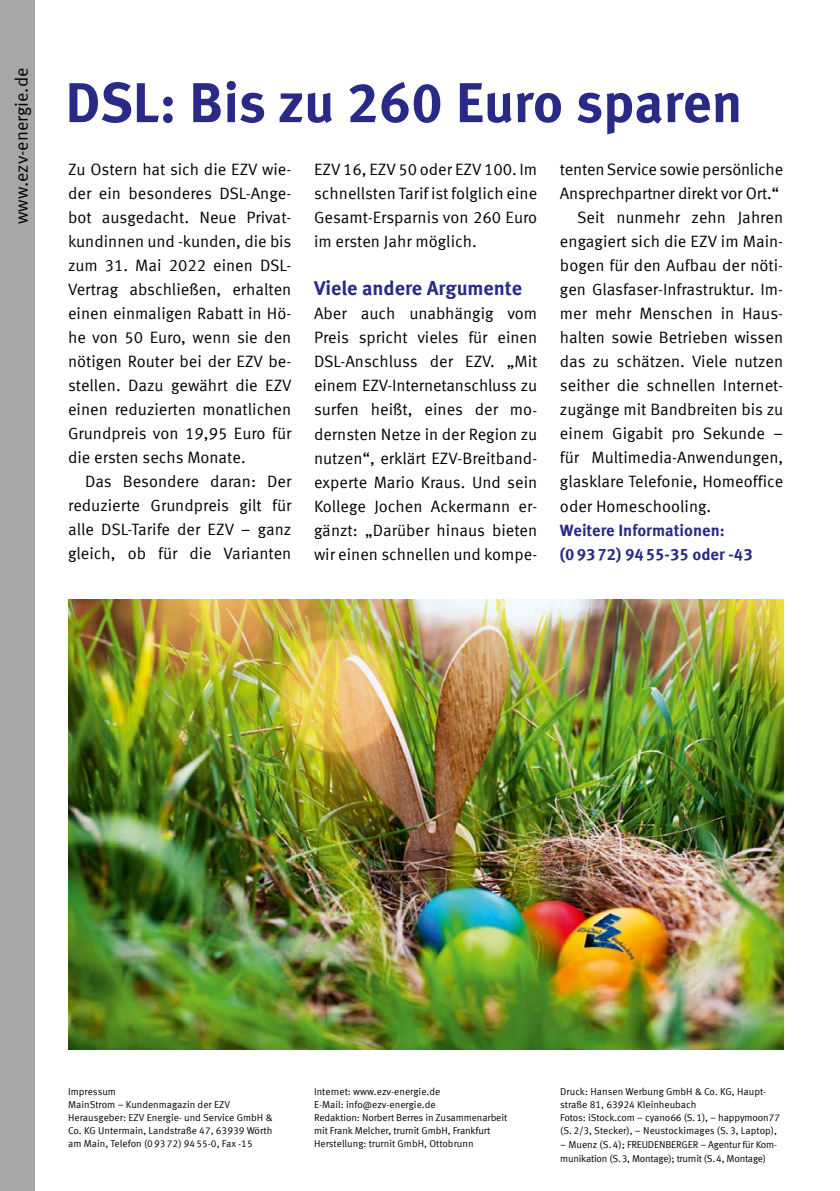
<style>
.page{position:relative;width:840px;height:1191px;background:#fff}
.page>*{position:absolute;margin:0;border:0;box-sizing:border-box;transform-origin:0 0}
.t1{font:700 56px "Meta Offc";letter-spacing:-.005em;color:#292a86}
.t2{font:700 20px "Meta Offc";color:#292a86}
.t3{font:18px "Meta Offc Norm";color:#000}
.t4{font:16.4px/24px "Meta Offc Norm";color:#000;text-align:justify}
.t5{font:700 16.4px/24px "Meta Offc";color:#292a86}
.t6{font:10px/13px "Meta Offc Norm";letter-spacing:-.005em;color:#000}
</style>
<div class="page">
<div style="left:0;top:0;width:34px;height:1191px;background:#a7a7a8"></div>
<img style="left:68px;top:599px;width:714px;height:450px">
<p class="t3" style="left:11px;top:224px;width:158px;rotate:-90deg">www.ezv-energie.de</p>
<h1 class="t1" style="left:65px;top:69px;width:678px">DSL: Bis zu 260 Euro sparen</h1>
<p class="t4" style="left:68px;top:158px;width:225px">Zu Ostern hat sich die EZV wie&shy;der ein besonderes DSL-Ange&shy;bot ausgedacht. Neue Privat&shy;kundinnen und -kunden, die bis zum 31. Mai 2022 einen DSL-Vertrag abschließen, erhalten einen einmaligen Rabatt in Hö&shy;he von 50 Euro, wenn sie den nötigen Router bei der EZV be&shy;stellen. Dazu gewährt die EZV einen reduzierten monatlichen Grundpreis von 19,95 Euro für die ersten sechs Monate.</p>
<p class="t4" style="left:68px;top:470px;width:225px;text-indent:17px">Das Besondere daran: Der reduzierte Grundpreis gilt für alle DSL-Tarife der EZV – ganz gleich, ob für die Varianten</p>
<p class="t4" style="left:314px;top:158px;width:224px">EZV 16, EZV 50 oder EZV 100. Im schnellsten Tarif ist folglich eine Gesamt-Ersparnis von 260 Euro im ersten Jahr möglich.</p>
<p class="t2" style="left:314px;top:277px;width:209px">Viele andere Argumente</p>
<p class="t4" style="left:314px;top:302px;width:225px">Aber auch unabhängig vom Preis spricht vieles für einen DSL-Anschluss der EZV. „Mit einem EZV-Internetanschluss zu surfen heißt, eines der mo&shy;dernsten Netze in der Region zu nutzen“, erklärt EZV-Breitband&shy;experte Mario Kraus. Und sein Kollege Jochen Ackermann er&shy;gänzt: „Darüber hinaus bieten wir einen schnellen und kompe-</p>
<p class="t4" style="left:559px;top:158px;width:224px">tenten Service sowie persönliche</p>
<p class="t4" style="left:559px;top:182px;width:220px">Ansprechpartner direkt vor Ort.“</p>
<p class="t4" style="left:576px;top:206px;width:207px">Seit nunmehr zehn Jahren</p>
<p class="t4" style="left:559px;top:230px;width:224px">engagiert sich die EZV im Main-</p>
<p class="t4" style="left:559px;top:254px;width:224px">bogen für den Aufbau der nöti-</p>
<p class="t4" style="left:559px;top:278px;width:224px">gen Glasfaser-Infrastruktur. Im-</p>
<p class="t4" style="left:559px;top:302px;width:224px">mer mehr Menschen in Haus-</p>
<p class="t4" style="left:559px;top:326px;width:224px">halten sowie Betrieben wissen</p>
<p class="t4" style="left:559px;top:350px;width:224px">das zu schätzen. Viele nutzen</p>
<p class="t4" style="left:559px;top:374px;width:224px">seither die schnellen Internet-</p>
<p class="t4" style="left:559px;top:398px;width:225px">zugänge mit Bandbreiten bis zu</p>
<p class="t4" style="left:559px;top:422px;width:225px">einem Gigabit pro Sekunde –</p>
<p class="t4" style="left:559px;top:446px;width:224px">für Multimedia-Anwendungen,</p>
<p class="t4" style="left:559px;top:470px;width:224px">glasklare Telefonie, Homeoffice</p>
<p class="t4" style="left:559px;top:494px;width:153px">oder Homeschooling.</p>
<p class="t5" style="left:559px;top:518px;width:194px">Weitere Informationen: (09372) 9455-35 oder -43</p>
<p class="t6" style="left:68px;top:1085px;width:206px">Impressum<br>MainStrom – Kundenmagazin der EZV Herausgeber: EZV Energie- und Service GmbH &amp; Co. KG Untermain, Landstraße 47, 63939 Wörth am Main, Telefon (09372) 9455-0, Fax -15</p>
<p class="t6" style="left:314px;top:1085px;width:194px">Internet: www.ezv-energie.de<br>E-Mail: info@ezv-energie.de<br>Redaktion: Norbert Berres in Zusammenarbeit mit Frank Melcher, trurnit GmbH, Frankfurt Herstellung: trurnit GmbH, Ottobrunn</p>
<p class="t6" style="left:560px;top:1085px;width:221px">Druck: Hansen Werbung GmbH &amp; Co. KG, Haupt&shy;straße 81, 63924 Kleinheubach<br>Fotos: iStock.com – cyano66 (S.1), – happymoon77 (S.2/3, Stecker), – Neustockimages (S.3, Laptop),</p>
<p class="t6" style="left:560px;top:1138px;width:218px;line-height:14px">– Muenz (S.4); FREUDENBERGER – Agentur für Kom&shy;munikation (S.3, Montage); trurnit (S.4, Montage)</p>
</div>
